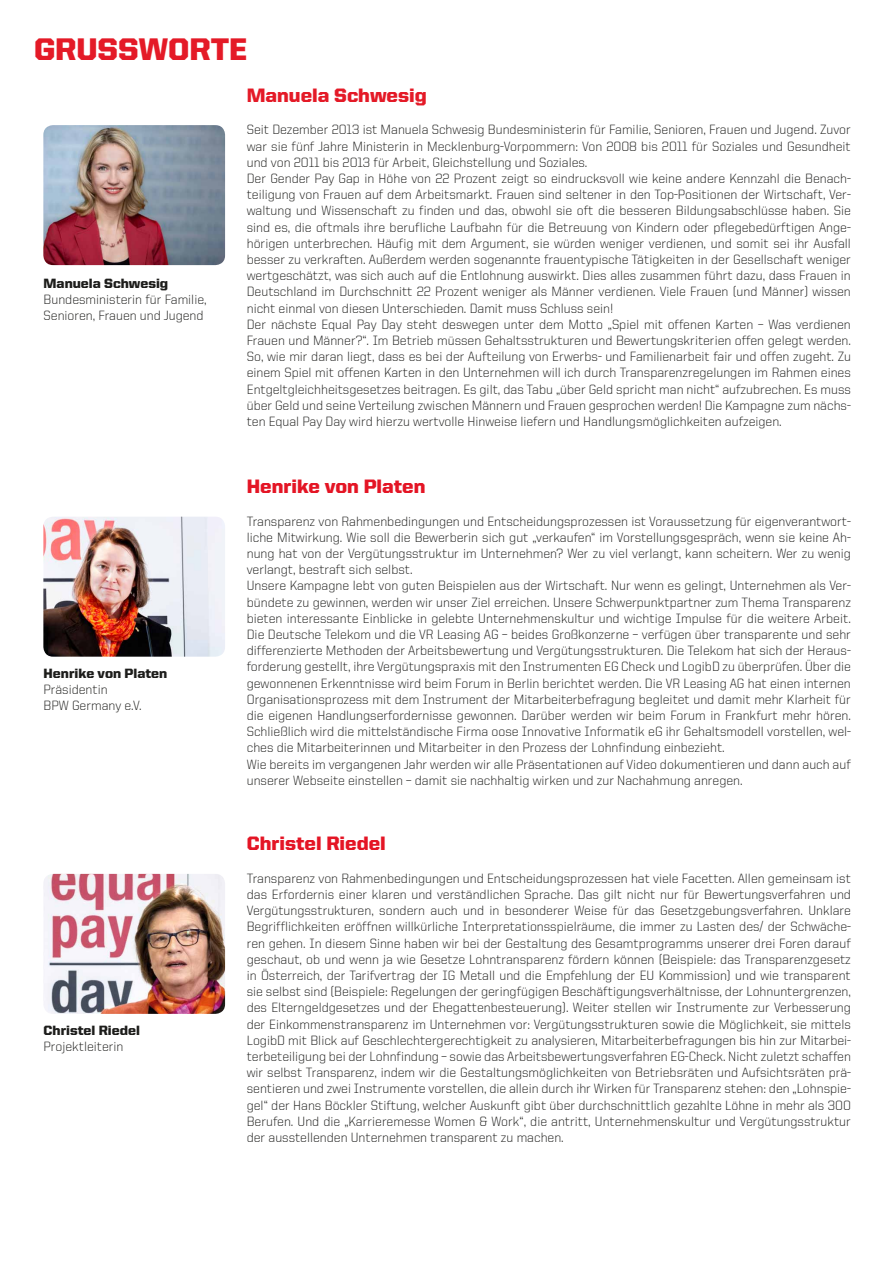
<style>
.page{position:relative;width:885px;height:1263px;background:#fff}
.page>*{position:absolute;margin:0;border:0;box-sizing:border-box;transform-origin:0 0}
.t1{font:900 31.35px "United Sans Reg";color:#e41a27}
.t2{font:900 19.5px "United Sans Reg";color:#e41525}
.t3{font:900 19.5px "United Sans Reg";color:#e41a27}
.t4{font:300 13.5px/16.2px "United Sans Reg";color:#1d1d1b}
.t5{font:900 13.5px "United Sans Reg";color:#1d1d1b}
</style>
<div class="page">
<img style="left:43px;top:874px;width:182px;height:140px">
<img style="left:43px;top:517px;width:182px;height:140px">
<img style="left:43px;top:125px;width:182px;height:140px">
<h1 class="t1" style="left:34px;top:32px;width:215px">GRUSSWORTE</h1>
<p class="t5" style="left:44px;top:276px;width:126px">Manuela Schwesig</p>
<p class="t4" style="left:44px;top:291px;width:164px">Bundesministerin für Familie,<br>Senioren, Frauen und Jugend</p>
<p class="t5" style="left:44px;top:666px;width:125px">Henrike von Platen</p>
<p class="t4" style="left:44px;top:681px;width:100px">Präsidentin<br>BPW Germany e.V.</p>
<p class="t5" style="left:44px;top:1023px;width:98px">Christel Riedel</p>
<p class="t4" style="left:44px;top:1038px;width:81px">Projektleiterin</p>
<h2 class="t3" style="left:247px;top:84px;width:181px">Manuela Schwesig</h2>
<p class="t4" style="left:247px;top:122px;width:605px">Seit Dezember 2013 ist Manuela Schwesig Bundesministerin für Familie, Senioren, Frauen und Jugend. Zuvor war sie fünf Jahre Ministerin in Mecklenburg-Vorpommern: Von 2008 bis 2011 für Soziales und Gesundheit und von 2011 bis 2013 für Arbeit, Gleichstellung und Soziales.<br>Der Gender Pay Gap in Höhe von 22 Prozent zeigt so eindrucksvoll wie keine andere Kennzahl die Benach&shy;teiligung von Frauen auf dem Arbeitsmarkt. Frauen sind seltener in den Top-Positionen der Wirtschaft, Ver&shy;waltung und Wissenschaft zu finden und das, obwohl sie oft die besseren Bildungsabschlüsse haben. Sie sind es, die oftmals ihre berufliche Laufbahn für die Betreuung von Kindern oder pflegebedürftigen Ange&shy;hörigen unterbrechen. Häufig mit dem Argument, sie würden weniger verdienen, und somit sei ihr Ausfall besser zu verkraften. Außerdem werden sogenannte frauentypische Tätigkeiten in der Gesellschaft weniger wertgeschätzt, was sich auch auf die Entlohnung auswirkt. Dies alles zusammen führt dazu, dass Frauen in Deutschland im Durchschnitt 22 Prozent weniger als Männer verdienen. Viele Frauen (und Männer) wissen nicht einmal von diesen Unterschieden. Damit muss Schluss sein!<br>Der nächste Equal Pay Day steht deswegen unter dem Motto „Spiel mit offenen Karten – Was verdienen Frauen und Männer?“. Im Betrieb müssen Gehaltsstrukturen und Bewertungskriterien offen gelegt werden.<br>So, wie mir daran liegt, dass es bei der Aufteilung von Erwerbs- und Familienarbeit fair und offen zugeht. Zu einem Spiel mit offenen Karten in den Unternehmen will ich durch Transparenzregelungen im Rahmen eines Entgeltgleichheitsgesetzes beitragen. Es gilt, das Tabu „über Geld spricht man nicht“ aufzubrechen. Es muss über Geld und seine Verteilung zwischen Männern und Frauen gesprochen werden! Die Kampagne zum nächs&shy;ten Equal Pay Day wird hierzu wertvolle Hinweise liefern und Handlungsmöglichkeiten aufzeigen.</p>
<h2 class="t2" style="left:247px;top:476px;width:180px">Henrike von Platen</h2>
<p class="t4" style="left:247px;top:513px;width:605px">Transparenz von Rahmenbedingungen und Entscheidungsprozessen ist Voraussetzung für eigenverantwort&shy;liche Mitwirkung. Wie soll die Bewerberin sich gut „verkaufen“ im Vorstellungsgespräch, wenn sie keine Ah&shy;nung hat von der Vergütungsstruktur im Unternehmen? Wer zu viel verlangt, kann scheitern. Wer zu wenig verlangt, bestraft sich selbst.<br>Unsere Kampagne lebt von guten Beispielen aus der Wirtschaft. Nur wenn es gelingt, Unternehmen als Ver&shy;bündete zu gewinnen, werden wir unser Ziel erreichen. Unsere Schwerpunktpartner zum Thema Transparenz bieten interessante Einblicke in gelebte Unternehmenskultur und wichtige Impulse für die weitere Arbeit.<br>Die Deutsche Telekom und die VR Leasing AG – beides Großkonzerne – verfügen über transparente und sehr differenzierte Methoden der Arbeitsbewertung und Vergütungsstrukturen. Die Telekom hat sich der Heraus&shy;forderung gestellt, ihre Vergütungspraxis mit den Instrumenten EG Check und LogibD zu überprüfen. Über die gewonnenen Erkenntnisse wird beim Forum in Berlin berichtet werden. Die VR Leasing AG hat einen internen Organisationsprozess mit dem Instrument der Mitarbeiterbefragung begleitet und damit mehr Klarheit für die eigenen Handlungserfordernisse gewonnen. Darüber werden wir beim Forum in Frankfurt mehr hören.<br>Schließlich wird die mittelständische Firma oose Innovative Informatik eG ihr Gehaltsmodell vorstellen, wel&shy;ches die Mitarbeiterinnen und Mitarbeiter in den Prozess der Lohnfindung einbezieht.<br>Wie bereits im vergangenen Jahr werden wir alle Präsentationen auf Video dokumentieren und dann auch auf unserer Webseite einstellen – damit sie nachhaltig wirken und zur Nachahmung anregen.</p>
<h2 class="t2" style="left:247px;top:833px;width:141px">Christel Riedel</h2>
<p class="t4" style="left:247px;top:870px;width:605px;text-align:justify">Transparenz von Rahmenbedingungen und Entscheidungsprozessen hat viele Facetten. Allen gemeinsam ist das Erfordernis einer klaren und verständlichen Sprache. Das gilt nicht nur für Bewertungsverfahren und Vergütungsstrukturen, sondern auch und in besonderer Weise für das Gesetzgebungsverfahren. Unklare Begrifflichkeiten eröffnen willkürliche Interpretationsspielräume, die immer zu Lasten des/ der Schwäche&shy;ren gehen. In diesem Sinne haben wir bei der Gestaltung des Gesamtprogramms unserer drei Foren darauf geschaut, ob und wenn ja wie Gesetze Lohntransparenz fördern können (Beispiele: das Transparenzgesetz in Österreich, der Tarifvertrag der IG Metall und die Empfehlung der EU Kommission) und wie transparent sie selbst sind (Beispiele: Regelungen der geringfügigen Beschäftigungsverhältnisse, der Lohnuntergrenzen, des Elterngeldgesetzes und der Ehegattenbesteuerung). Weiter stellen wir Instrumente zur Verbesserung der Einkommenstransparenz im Unternehmen vor: Vergütungsstrukturen sowie die Möglichkeit, sie mittels LogibD mit Blick auf Geschlechtergerechtigkeit zu analysieren, Mitarbeiterbefragungen bis hin zur Mitarbei&shy;terbeteiligung bei der Lohnfindung – sowie das Arbeitsbewertungsverfahren EG-Check. Nicht zuletzt schaffen wir selbst Transparenz, indem wir die Gestaltungsmöglichkeiten von Betriebsräten und Aufsichtsräten prä&shy;sentieren und zwei Instrumente vorstellen, die allein durch ihr Wirken für Transparenz stehen: den „Lohnspie&shy;gel“ der Hans Böckler Stiftung, welcher Auskunft gibt über durchschnittlich gezahlte Löhne in mehr als 300<br>Berufen. Und die „Karrieremesse Women &amp; Work“, die antritt, Unternehmenskultur und Vergütungsstruktur der ausstellenden Unternehmen transparent zu machen.</p>
</div>
